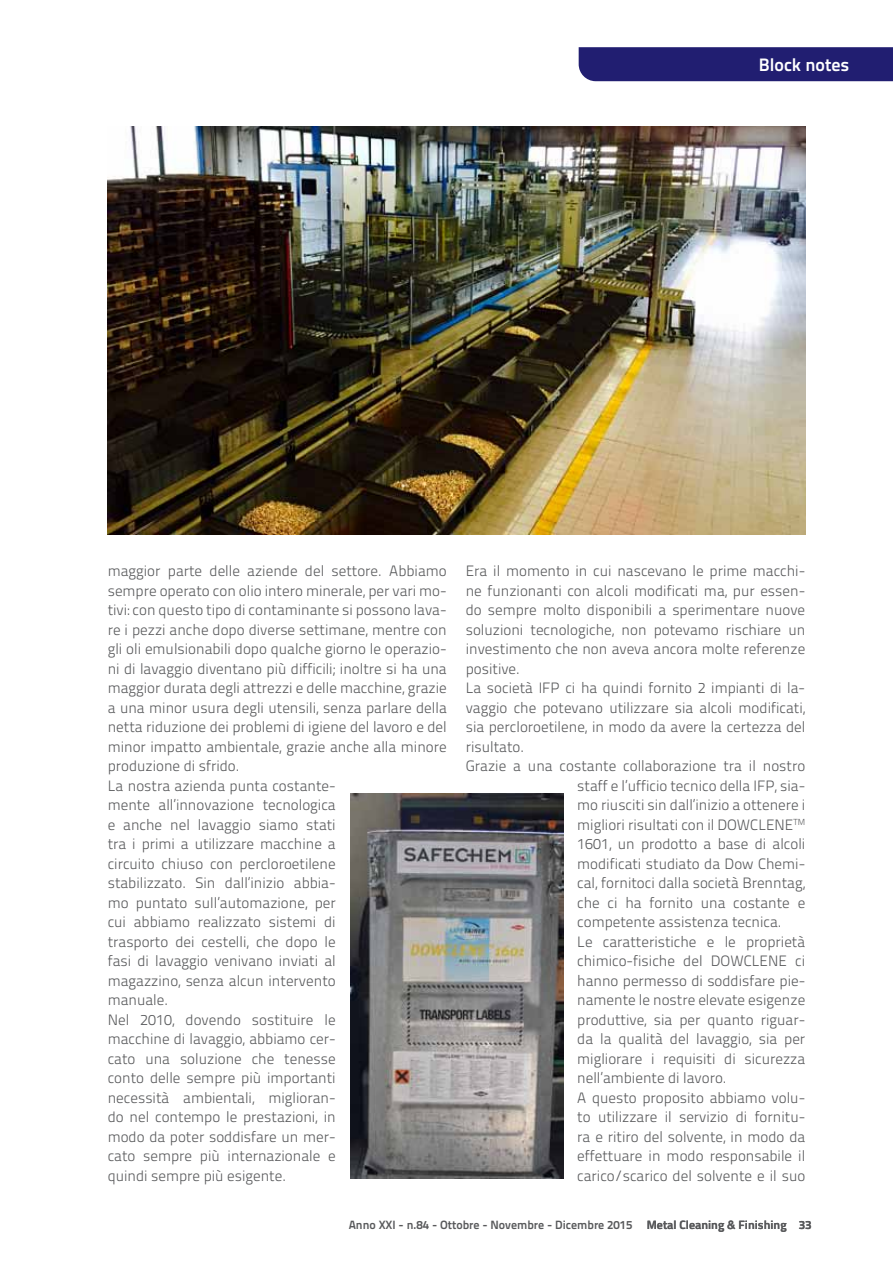
<style>
.page{position:relative;width:893px;height:1263px;background:#fff}
.page>*{position:absolute;margin:0;border:0;box-sizing:border-box;transform-origin:0 0}
.t1{font:700 18px "Titillium Text 22 L";color:#fff}
.t2{font:300 15px/19.5px "Titillium Text 22 L";color:#58595b}
.t3{font:700 12px "Titillium Text 22 L";color:#58595b}
</style>
<div class="page">
<div style="left:579px;top:47px;width:314px;height:34px;background:#211e71"></div>
<img style="left:107px;top:127px;width:699px;height:407px">
<img style="left:351px;top:794px;width:212px;height:385px">
<p class="t1" style="left:759px;top:51px;width:92px">Block notes</p>
<p class="t2" style="left:108px;top:560px;width:341px">maggior parte delle aziende del settore. Abbiamo sempre operato con olio intero minerale, per vari mo&shy;tivi: con questo tipo di contaminante si possono lava&shy;re i pezzi anche dopo diverse settimane, mentre con gli oli emulsionabili dopo qualche giorno le operazio&shy;ni di lavaggio diventano più difficili; inoltre si ha una maggior durata degli attrezzi e delle macchine, grazie a una minor usura degli utensili, senza parlare della netta riduzione dei problemi di igiene del lavoro e del minor impatto ambientale, grazie anche alla minore produzione di sfrido.<br>La nostra azienda punta costante-<br>mente all’innovazione tecnologica<br>e anche nel lavaggio siamo stati<br>tra i primi a utilizzare macchine a<br>circuito chiuso con percloroetilene<br>stabilizzato. Sin dall’inizio abbia-<br>mo puntato sull’automazione, per<br>cui abbiamo realizzato sistemi di<br>trasporto dei cestelli, che dopo le<br>fasi di lavaggio venivano inviati al<br>magazzino, senza alcun intervento<br>manuale.<br>Nel 2010, dovendo sostituire le<br>macchine di lavaggio, abbiamo cer-<br>cato una soluzione che tenesse<br>conto delle sempre più importanti<br>necessità ambientali, miglioran-<br>do nel contempo le prestazioni, in<br>modo da poter soddisfare un mer-<br>cato sempre più internazionale e<br>quindi sempre più esigente.</p>
<p class="t2" style="left:466px;top:560px;width:341px">Era il momento in cui nascevano le prime macchi-</p>
<p class="t2" style="left:466px;top:580px;width:341px">ne funzionanti con alcoli modificati ma, pur essen-</p>
<p class="t2" style="left:466px;top:599px;width:341px">do sempre molto disponibili a sperimentare nuove</p>
<p class="t2" style="left:466px;top:619px;width:341px">soluzioni tecnologiche, non potevamo rischiare un</p>
<p class="t2" style="left:466px;top:638px;width:341px">investimento che non aveva ancora molte referenze</p>
<p class="t2" style="left:466px;top:658px;width:56px">positive.</p>
<p class="t2" style="left:466px;top:677px;width:341px">La società IFP ci ha quindi fornito 2 impianti di la-</p>
<p class="t2" style="left:466px;top:697px;width:341px">vaggio che potevano utilizzare sia alcoli modificati,</p>
<p class="t2" style="left:466px;top:716px;width:341px">sia percloroetilene, in modo da avere la certezza del</p>
<p class="t2" style="left:466px;top:736px;width:60px">risultato.</p>
<p class="t2" style="left:466px;top:755px;width:341px">Grazie a una costante collaborazione tra il nostro</p>
<p class="t2" style="left:577px;top:775px;width:229px">staff e l’ufficio tecnico della IFP, sia-</p>
<p class="t2" style="left:577px;top:794px;width:230px">mo riusciti sin dall’inizio a ottenere i</p>
<p class="t2" style="left:577px;top:814px;width:230px">migliori risultati con il DOWCLENE<sup>TM</sup></p>
<p class="t2" style="left:577px;top:833px;width:230px">1601, un prodotto a base di alcoli</p>
<p class="t2" style="left:577px;top:853px;width:229px">modificati studiato da Dow Chemi-</p>
<p class="t2" style="left:577px;top:872px;width:229px">cal, fornitoci dalla società Brenntag,</p>
<p class="t2" style="left:577px;top:892px;width:229px">che ci ha fornito una costante e</p>
<p class="t2" style="left:577px;top:911px;width:206px">competente assistenza tecnica.</p>
<p class="t2" style="left:577px;top:931px;width:230px">Le caratteristiche e le proprietà</p>
<p class="t2" style="left:577px;top:950px;width:229px">chimico-fisiche del DOWCLENE ci</p>
<p class="t2" style="left:577px;top:970px;width:230px">hanno permesso di soddisfare pie-</p>
<p class="t2" style="left:577px;top:989px;width:229px">namente le nostre elevate esigenze</p>
<p class="t2" style="left:577px;top:1009px;width:229px">produttive, sia per quanto riguar-</p>
<p class="t2" style="left:577px;top:1028px;width:230px">da la qualità del lavaggio, sia per</p>
<p class="t2" style="left:577px;top:1048px;width:230px">migliorare i requisiti di sicurezza</p>
<p class="t2" style="left:577px;top:1067px;width:151px">nell’ambiente di lavoro.</p>
<p class="t2" style="left:577px;top:1087px;width:229px">A questo proposito abbiamo volu-</p>
<p class="t2" style="left:577px;top:1106px;width:230px">to utilizzare il servizio di fornitu-</p>
<p class="t2" style="left:577px;top:1126px;width:229px">ra e ritiro del solvente, in modo da</p>
<p class="t2" style="left:577px;top:1145px;width:229px">effettuare in modo responsabile il</p>
<p class="t2" style="left:577px;top:1165px;width:229px">carico/scarico del solvente e il suo</p>
<p class="t3" style="left:349px;top:1216px;width:464px">Anno XXI - n.84 - Ottobre - Novembre - Dicembre 2015 Metal Cleaning &amp; Finishing 33</p>
</div>
